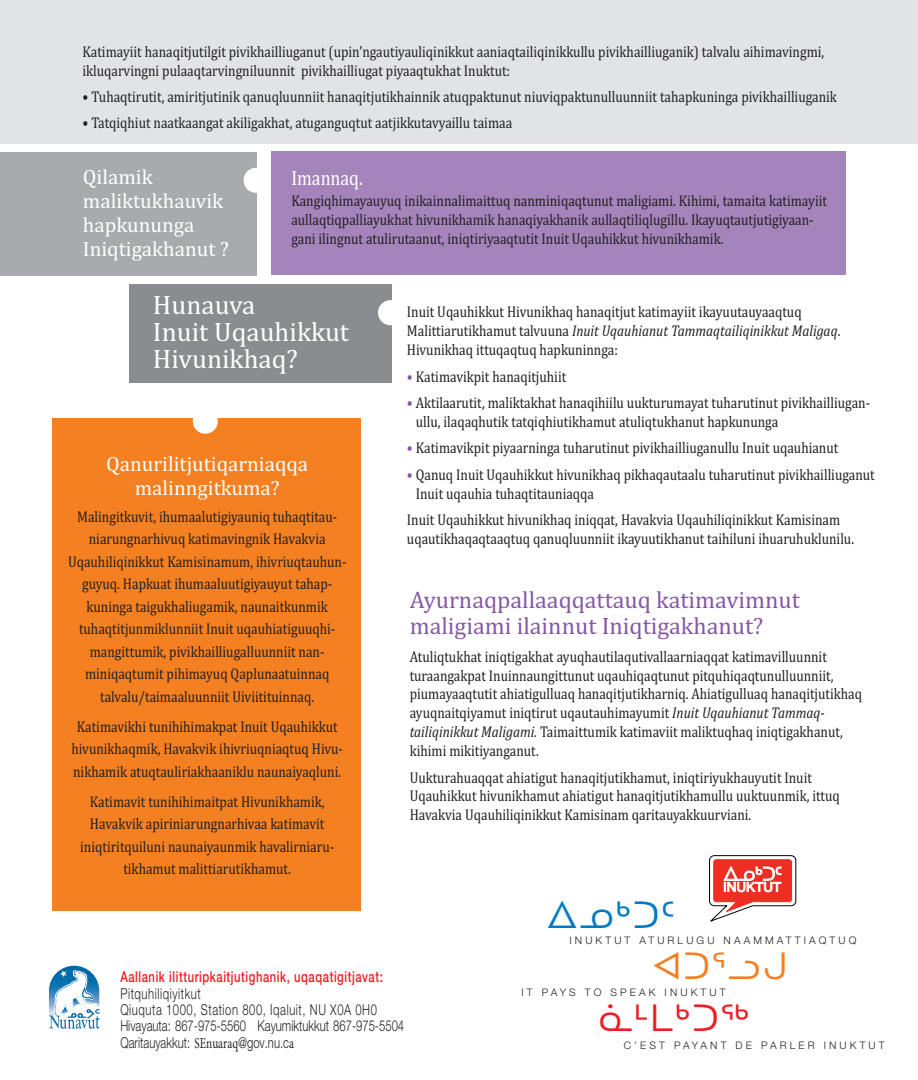
<style>
.page{position:relative;width:918px;height:1080px;background:#fff}
.page>*{position:absolute;margin:0;border:0;box-sizing:border-box;transform-origin:0 0}
.t1{font:34.65px "Euphemia UCAS";letter-spacing:.05em;color:#ee1d23;scale:1.1 1}
.t2{font:34.65px "Euphemia UCAS";letter-spacing:.05em;color:#007bc3;scale:1.1 1}
.t3{font:34.65px "Euphemia UCAS";letter-spacing:.05em;color:#f58021;scale:1.1 1}
.t4{font:27px/27px "Cambria";color:#fff}
.t5{font:24px/25.5px "Cambria";color:#8658a4}
.t6{font:21px/24px "Cambria";color:#fff}
.t7{font:21px "Cambria";color:#fff;scale:.85 1}
.t8{font:15.75px/18.9px "Cambria";color:#231f20;scale:.85 1}
.t9{font:300 15px/16.4px "Helvetica Neue";color:#231f20;scale:.75 1}
.t10{font:500 15px "Helvetica Neue";letter-spacing:.05em;color:#ee1d23;scale:.75 1}
.t11{font:300 10.35px "Helvetica Neue";letter-spacing:.3em;color:#231f20}
.s1{font-style:italic}
.s2{color:#8658a4}
.s3{font-family:"Minion Pro";font-weight:400}
</style>
<div class="page">
<div style="left:0;top:0;width:918px;height:144px;background:#e2e3e5"></div>
<div style="left:52px;top:418px;width:308px;height:492px;background:#f58021"></div>
<div style="left:272px;top:151px;width:574px;height:124px;background:#a584bc"></div>
<div style="left:0;top:152px;width:257px;height:123px;background:#a8aaad"></div>
<div style="left:129px;top:284px;width:263px;height:99px;background:#8a8c8f"></div>
<div style="left:244px;top:168px;width:25px;height:25px;background:#fff;border-radius:50%"></div>
<div style="left:378px;top:300px;width:25px;height:25px;background:#fff;border-radius:50%"></div>
<div style="left:193px;top:409px;width:25px;height:25px;background:#fff;border-radius:50%"></div>
<svg style="left:48px;top:965px;width:52px;height:64px"></svg>
<svg style="left:709px;top:855px;width:88px;height:67px"></svg>
<p class="t8" style="left:82px;top:42px;width:874px">Katimayiit hanaqitjutilgit pivikhailliuganut (upin’ngautiyauliqinikkut aaniaqtailiqinikkullu pivikhailliuganik) talvalu aihimavingmi, ikluqarvingni pulaaqtarvingniluunnit pivikhailliugat piyaaqtukhat Inuktut:</p>
<p class="t8" style="left:82px;top:87px;width:889px">• Tuhaqtirutit, amiritjutinik qanuqluunniit hanaqitjutikhainnik atuqpaktunut niuviqpaktunulluunniit tahapkuninga pivikhailliuganik</p>
<p class="t8" style="left:82px;top:114px;width:507px">• Tatqiqhiut naatkaangat akiligakhat, atuganguqtut aatjikkutavyaillu taimaa</p>
<h3 class="t6" style="left:83px;top:164px;width:147px">Qilamik maliktukhauvik hapkununga<br>Iniqtigakhanut ?</h3>
<h3 class="t7" style="left:291px;top:165px;width:85px">Imannaq.</h3>
<p class="t8" style="left:291px;top:191px;width:632px">Kangiqhimayauyuq inikainnalimaittuq nanminiqaqtunut maligiami. Kihimi, tamaita katimayiit aullaqtiqpalliayukhat hivunikhamik hanaqiyakhanik aullaqtiliqlugillu. Ikayuqtautjutigiyaan&shy;gani ilingnut atulirutaanut, iniqtiriyaaqtutit Inuit Uqauhikkut hivunikhamik.</p>
<h2 class="t4" style="left:153px;top:291px;width:198px">Hunauva<br>Inuit Uqauhikkut<br>Hivunikhaq?</h2>
<h3 class="t6" style="left:106px;top:451px;width:203px;text-align:center">Qanurilitjutiqarniaqqa malinngitkuma?</h3>
<p class="t8" style="left:68px;top:505px;width:329px;line-height:22.5px;text-align:center">Malingitkuvit, ihumaalutigiyauniq tuhaqtitau&shy;niarungnarhivuq katimavingnik Havakvia Uqauhiliqinikkut Kamisinamum, ihivriuqtauhun&shy;guyuq. Hapkuat ihumaaluutigiyauyut tahap&shy;kuninga taigukhaliugamik, naunaitkunmik tuhaqtitjunmiklunniit Inuit uqauhiatiguuqhi&shy;mangittumik, pivikhailliugalluunniit nan&shy;miniqaqtumit pihimayuq Qaplunaatuinnaq talvalu/taimaaluunniit Uiviitituinnaq.</p>
<p class="t8" style="left:71px;top:715px;width:321px;line-height:22.5px;text-align:center">Katimavikhi tunihihimakpat Inuit Uqauhikkut hivunikhaqmik, Havakvik ihivriuqniaqtuq Hivu&shy;nikhamik atuqtauliriakhaaniklu naunaiyaqluni.</p>
<p class="t8" style="left:80px;top:790px;width:300px;line-height:22.5px;text-align:center">Katimavit tunihihimaitpat Hivunikhamik, Havakvik apiriniarungnarhivaa katimavit iniqtiritquiluni naunaiyaunmik havalirniaru&shy;tikhamut malittiarutikhamut.</p>
<p class="t8" style="left:407px;top:303px;width:512px">Inuit Uqauhikkut Hivunikhaq hanaqitjut katimayiit ikayuutauyaaqtuq<br>Malittiarutikhamut talvuuna <span class="s1">Inuit Uqauhianut Tammaqtailiqinikkut Maligaq</span>.<br>Hivunikhaq ittuqaqtuq hapkuninnga:</p>
<p class="t8" style="left:407px;top:367px;width:189px"><span class="s2">•</span> Katimavikpit hanaqitjuhiit</p>
<p class="t8" style="left:416px;top:393px;width:536px;text-indent:-9px"><span class="s2">•</span> Aktilaarutit, maliktakhat hanaqihiilu uukturumayat tuharutinut pivikhailliugan&shy;ullu, ilaqaqhutik tatqiqhiutikhamut atuliqtukhanut hapkununga</p>
<p class="t8" style="left:407px;top:438px;width:509px"><span class="s2">•</span> Katimavikpit piyaarninga tuharutinut pivikhailliuganullu Inuit uqauhianut</p>
<p class="t8" style="left:416px;top:465px;width:542px;text-indent:-9px"><span class="s2">•</span> Qanuq Inuit Uqauhikkut hivunikhaq pikhaqautaalu tuharutinut pivikhailliuganut<br>Inuit uqauhia tuhaqtitauniaqqa</p>
<p class="t8" style="left:407px;top:510px;width:528px">Inuit Uqauhikkut hivunikhaq iniqqat, Havakvia Uqauhiliqinikkut Kamisinam uqautikhaqaqtaaqtuq qanuqluunniit ikayuutikhanut taihiluni ihuaruhuklunilu.</p>
<h3 class="t5" style="left:410px;top:587px;width:392px">Ayurnaqpallaaqqattauq katimavimnut maligiami ilainnut Iniqtigakhanut?</h3>
<p class="t8" style="left:410px;top:647px;width:534px">Atuliqtukhat iniqtigakhat ayuqhautilaqutivallaarniaqqat katimavilluunnit turaangakpat Inuinnaungittunut uqauhiqaqtunut pitquhiqaqtunulluunniit, piumayaaqtutit ahiatigulluaq hanaqitjutikharniq. Ahiatigulluaq hanaqitjutikhaq ayuqnaitqiyamut iniqtirut uqautauhimayumit <span class="s1">Inuit Uqauhianut Tammaq&shy;tailiqinikkut Maligami.</span> Taimaittumik katimaviit maliktuqhaq iniqtigakhanut, kihimi mikitiyanganut.</p>
<p class="t8" style="left:410px;top:768px;width:508px">Uukturahuaqqat ahiatigut hanaqitjutikhamut, iniqtiriyukhauyutit Inuit<br>Uqauhikkut hivunikhamut ahiatigut hanaqitjutikhamullu uuktuunmik, ittuq<br>Havakvia Uqauhiliqinikkut Kamisinam qaritauyakkuurviani.</p>
<p class="t10" style="left:120px;top:965px;width:351px">Aallanik ilitturipkaitjutighanik, uqaqatigitjavat:</p>
<p class="t9" style="left:120px;top:985px;width:380px">Pitquhiliqiyitkut<br>Qiuquta 1000, Station 800, Iqaluit, NU X0A 0H0<br>Hivayauta: 867-975-5560 Kayumiktukkut 867-975-5504<br>Qaritauyakkut: <span class="s3">SEnuaraq</span>@gov.nu.c<span class="s3">a</span></p>
<h1 class="t2" style="left:547px;top:895px;width:117px">ᐃᓄᒃᑐᑦ</h1>
<h1 class="t3" style="left:653px;top:946px;width:124px">ᐊᑐᕐᓗᒍ</h1>
<h1 class="t1" style="left:598px;top:999px;width:139px">ᓈᒻᒪᒃᑐᖅ</h1>
<p class="t11" style="left:570px;top:934px;width:288px">INUKTUT ATURLUGU NAAMMATTIAQTUQ</p>
<p class="t11" style="left:522px;top:986px;width:205px">IT PAYS TO SPEAK INUKTUT</p>
<p class="t11" style="left:624px;top:1039px;width:262px">C’EST PAYANT DE PARLER INUKTUT</p>
</div>
